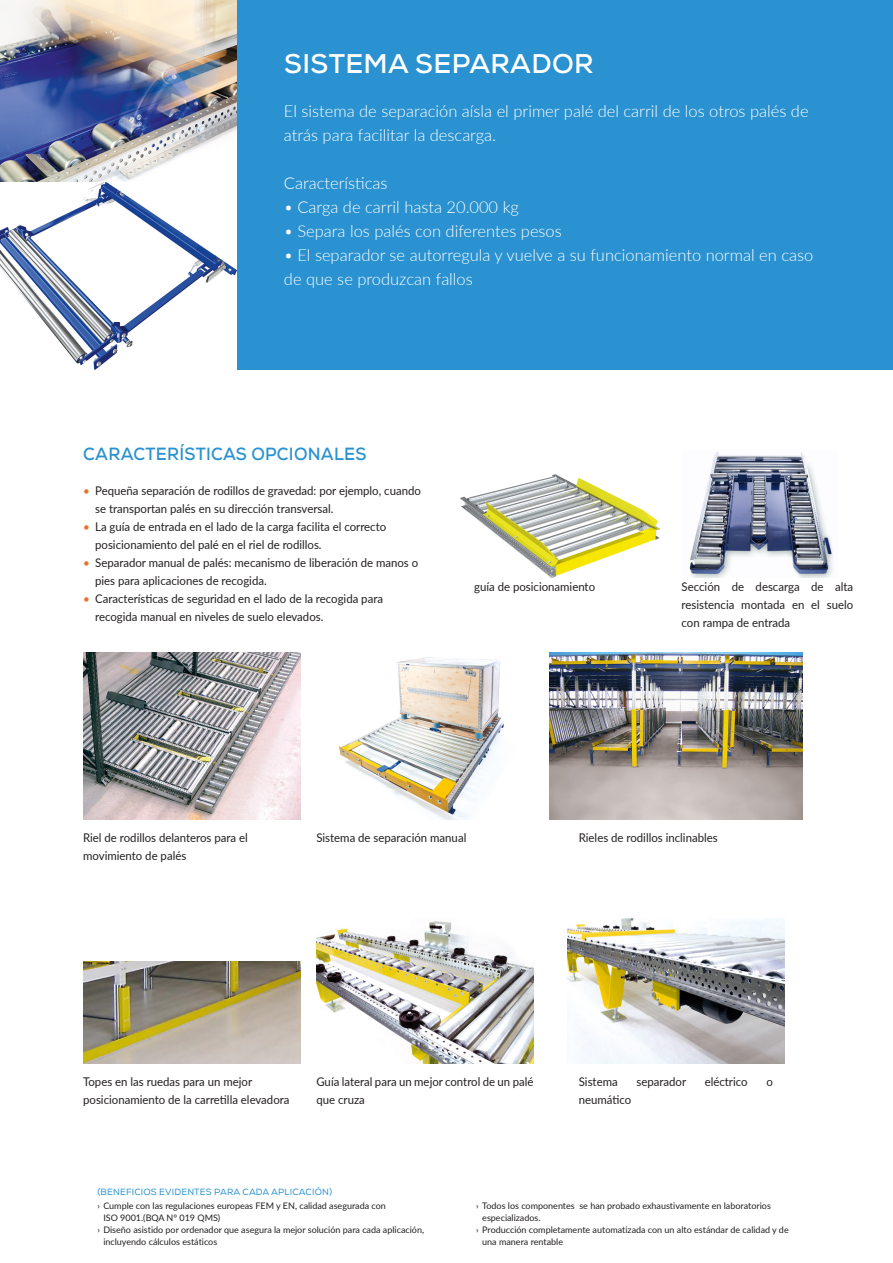
<style>
.page{position:relative;width:893px;height:1263px;background:#fff}
.page>*{position:absolute;margin:0;border:0;box-sizing:border-box;transform-origin:0 0}
.t1{font:700 27px "Nexa";letter-spacing:.015em;color:#fff}
.t2{font:700 17.7px "Nexa";letter-spacing:.015em;color:#2a92d0;scale:.95 1}
.t3{font:300 16.5px/24px "Lato";color:#fff}
.t4{font:12px/18px "Lato";color:#231f20;scale:.95 1}
.t5{font:9px "Lato";color:#231f20}
.t6{font:9px "Nexa";letter-spacing:.015em;color:#2a92d0}
.s1{color:#f36e21}
</style>
<div class="page">
<div style="left:0;top:0;width:893px;height:370px;background:#2a92d0"></div>
<img style="left:83px;top:652px;width:217px;height:167px">
<img style="left:461px;top:474px;width:198px;height:103px">
<img style="left:689px;top:452px;width:144px;height:125px">
<img style="left:550px;top:652px;width:252px;height:167px">
<img style="left:339px;top:657px;width:165px;height:162px">
<img style="left:83px;top:961px;width:217px;height:102px">
<img style="left:316px;top:921px;width:218px;height:142px">
<img style="left:567px;top:919px;width:217px;height:144px">
<img style="left:0;top:0;width:237px;height:370px">
<h1 class="t1" style="left:284px;top:46px;width:311px">SISTEMA SEPARADOR</h1>
<h3 class="t3" style="left:284px;top:99px;width:526px">El sistema de separación aísla el primer palé del carril de los otros palés de atrás para facilitar la descarga.</h3>
<h3 class="t3" style="left:284px;top:171px;width:105px">Características</h3>
<h3 class="t3" style="left:284px;top:195px;width:236px">• Carga de carril hasta 20.000 kg</h3>
<h3 class="t3" style="left:284px;top:219px;width:279px">• Separa los palés con diferentes pesos</h3>
<h3 class="t3" style="left:284px;top:243px;width:531px">• El separador se autorregula y vuelve a su funcionamiento normal en caso de que se produzcan fallos</h3>
<h2 class="t2" style="left:83px;top:443px;width:300px">CARACTERÍSTICAS OPCIONALES</h2>
<p class="t4" style="left:95px;top:481px;width:344px;text-indent:-12px"><span class="s1">•</span> Pequeña separación de rodillos de gravedad: por ejemplo, cuando se transportan palés en su dirección transversal.</p>
<p class="t4" style="left:95px;top:517px;width:308px;text-indent:-12px"><span class="s1">•</span> La guía de entrada en el lado de la carga facilita el correcto posicionamiento del palé en el riel de rodillos.</p>
<p class="t4" style="left:95px;top:553px;width:342px;text-indent:-12px"><span class="s1">•</span> Separador manual de palés: mecanismo de liberación de manos o pies para aplicaciones de recogida.</p>
<p class="t4" style="left:95px;top:589px;width:305px;text-indent:-12px"><span class="s1">•</span> Características de seguridad en el lado de la recogida para recogida manual en niveles de suelo elevados.</p>
<p class="t4" style="left:474px;top:577px;width:129px">guía de posicionamiento</p>
<p class="t4" style="left:682px;top:577px;width:182px;text-align:justify">Sección de descarga de alta resistencia montada en el suelo con rampa de entrada</p>
<p class="t4" style="left:83px;top:828px;width:175px">Riel de rodillos delanteros para el movimiento de palés</p>
<p class="t4" style="left:316px;top:828px;width:159px">Sistema de separación manual</p>
<p class="t4" style="left:579px;top:828px;width:148px">Rieles de rodillos inclinables</p>
<p class="t4" style="left:83px;top:1072px;width:219px">Topes en las ruedas para un mejor posicionamiento de la carretilla elevadora</p>
<p class="t4" style="left:316px;top:1072px;width:230px">Guía lateral para un mejor control de un palé que cruza</p>
<p class="t4" style="left:579px;top:1072px;width:42px">Sistema</p>
<p class="t4" style="left:636px;top:1072px;width:54px">separador</p>
<p class="t4" style="left:705px;top:1072px;width:47px">eléctrico</p>
<p class="t4" style="left:766px;top:1072px;width:8px">o</p>
<p class="t4" style="left:579px;top:1090px;width:57px">neumático</p>
<p class="t6" style="left:97px;top:1186px;width:236px">(BENEFICIOS EVIDENTES PARA CADA APLICACIÓN)</p>
<p class="t5" style="left:97px;top:1199px;width:290px">› Cumple con las regulaciones europeas FEM y EN, calidad asegurada con</p>
<p class="t5" style="left:103px;top:1211px;width:118px">ISO 9001.(BQA N° 019 QMS)</p>
<p class="t5" style="left:97px;top:1223px;width:328px">› Diseño asistido por ordenador que asegura la mejor solución para cada aplicación,</p>
<p class="t5" style="left:103px;top:1235px;width:115px">incluyendo cálculos estáticos</p>
<p class="t5" style="left:476px;top:1199px;width:296px">› Todos los componentes se han probado exhaustivamente en laboratorios</p>
<p class="t5" style="left:482px;top:1211px;width:60px">especializados.</p>
<p class="t5" style="left:476px;top:1223px;width:314px">› Producción completamente automatizada con un alto estándar de calidad y de</p>
<p class="t5" style="left:482px;top:1235px;width:82px">una manera rentable</p>
</div>
